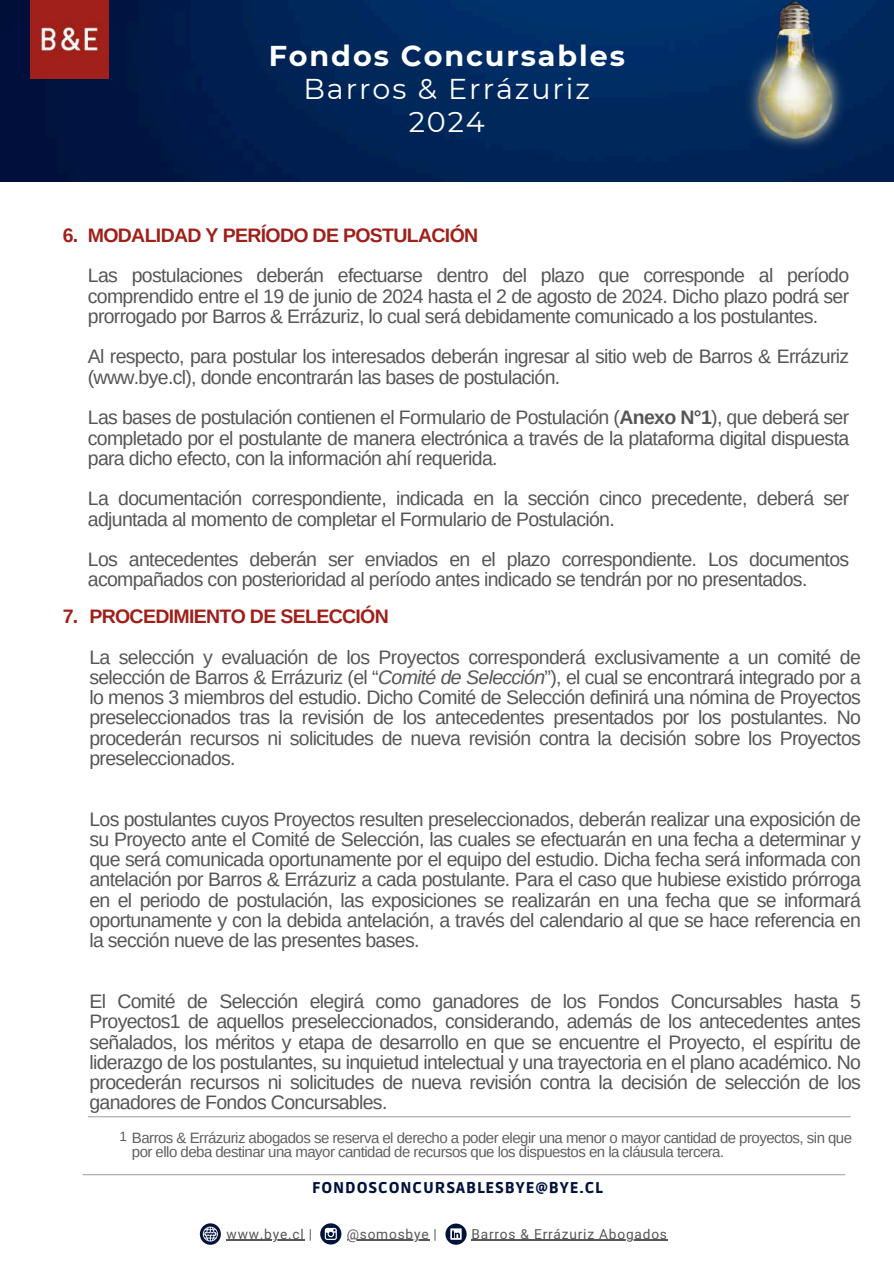
<style>
.page{position:relative;width:894px;height:1264px;background:#fff}
.page>*{position:absolute;margin:0;border:0;box-sizing:border-box;transform-origin:0 0}
.t1{font:28.65px/32.7px "Montserrat";letter-spacing:.065em;color:#fff;text-align:center}
.t2{font:700 28.65px "Montserrat";letter-spacing:.065em;color:#fff}
.t3{font:19.5px/20.2px "Arimo";letter-spacing:-.035em;color:#565655;text-align:justify}
.t4{font:700 19.5px "Arimo";letter-spacing:-.035em;color:#a01f19}
.t5{font:900 15.45px "Ruda";letter-spacing:.06em;color:#00133d}
.t6{font:15px/14.7px "Arimo";letter-spacing:-.035em;color:#606060}
.t7{font:13.65px "Roboto";letter-spacing:.06em;color:#565655}
.t8{font:13.5px "Arimo";color:#606060}
.s1{font-weight:700}
.s2{font-style:italic}
</style>
<div class="page">
<img style="left:0;top:0;width:893px;height:181px">
<img style="left:740px;top:0;width:109px;height:155px">
<img style="left:30px;top:0;width:79px;height:79px">
<hr style="left:82px;top:1174px;width:763px;height:1px;background:#a6a6a6">
<hr style="left:88px;top:1116px;width:762px;height:1px;background:#a6a6a6">
<hr style="left:226px;top:1239px;width:78px;height:1px;background:#565655">
<hr style="left:346px;top:1239px;width:83px;height:1px;background:#565655">
<hr style="left:471px;top:1239px;width:196px;height:1px;background:#565655">
<svg style="left:320px;top:1223px;width:21px;height:21px"></svg>
<svg style="left:445px;top:1223px;width:21px;height:21px"></svg>
<svg style="left:200px;top:1223px;width:21px;height:21px"></svg>
<h1 class="t2" style="left:269px;top:39px;width:357px">Fondos Concursables</h1>
<h1 class="t1" style="left:303px;top:72px;width:288px">Barros &amp; Errázuriz<br>2024</h1>
<p class="t4" style="left:63px;top:224px;width:17px">6.</p>
<p class="t4" style="left:63px;top:605px;width:17px">7.</p>
<p class="t4" style="left:88px;top:224px;width:392px">MODALIDAD Y PERÍODO DE POSTULACIÓN</p>
<p class="t3" style="left:88px;top:265px;width:762px">Las postulaciones deberán efectuarse dentro del plazo que corresponde al período comprendido entre el 19 de junio de 2024 hasta el 2 de agosto de 2024. Dicho plazo podrá ser prorrogado por Barros &amp; Errázuriz, lo cual será debidamente comunicado a los postulantes.</p>
<p class="t3" style="left:88px;top:346px;width:762px">Al respecto, para postular los interesados deberán ingresar al sitio web de Barros &amp; Errázuriz (www.bye.cl), donde encontrarán las bases de postulación.</p>
<p class="t3" style="left:88px;top:407px;width:762px">Las bases de postulación contienen el Formulario de Postulación (<span class="s1">Anexo N°1</span>), que deberá ser completado por el postulante de manera electrónica a través de la plataforma digital dispuesta para dicho efecto, con la información ahí requerida.</p>
<p class="t3" style="left:88px;top:488px;width:762px">La documentación correspondiente, indicada en la sección cinco precedente, deberá ser adjuntada al momento de completar el Formulario de Postulación.</p>
<p class="t3" style="left:88px;top:549px;width:762px">Los antecedentes deberán ser enviados en el plazo correspondiente. Los documentos acompañados con posterioridad al período antes indicado se tendrán por no presentados.</p>
<p class="t4" style="left:89px;top:605px;width:301px">PROCEDIMIENTO DE SELECCIÓN</p>
<p class="t3" style="left:89px;top:646px;width:772px">La selección y evaluación de los Proyectos corresponderá exclusivamente a un comité de selección de Barros &amp; Errázuriz (el “<span class="s2">Comité de Selección</span>”), el cual se encontrará integrado por a lo menos 3 miembros del estudio. Dicho Comité de Selección definirá una nómina de Proyectos preseleccionados tras la revisión de los antecedentes presentados por los postulantes. No procederán recursos ni solicitudes de nueva revisión contra la decisión sobre los Proyectos preseleccionados.</p>
<p class="t3" style="left:89px;top:808px;width:772px">Los postulantes cuyos Proyectos resulten preseleccionados, deberán realizar una exposición de su Proyecto ante el Comité de Selección, las cuales se efectuarán en una fecha a determinar y que será comunicada oportunamente por el equipo del estudio. Dicha fecha será informada con antelación por Barros &amp; Errázuriz a cada postulante. Para el caso que hubiese existido prórroga en el periodo de postulación, las exposiciones se realizarán en una fecha que se informará oportunamente y con la debida antelación, a través del calendario al que se hace referencia en la sección nueve de las presentes bases.</p>
<p class="t3" style="left:89px;top:991px;width:772px">El Comité de Selección elegirá como ganadores de los Fondos Concursables hasta 5<br>Proyectos1 de aquellos preseleccionados, considerando, además de los antecedentes antes señalados, los méritos y etapa de desarrollo en que se encuentre el Proyecto, el espíritu de liderazgo de los postulantes, su inquietud intelectual y una trayectoria en el plano académico. No procederán recursos ni solicitudes de nueva revisión contra la decisión de selección de los ganadores de Fondos Concursables.</p>
<p class="t6" style="left:132px;top:1129px;width:721px">Barros &amp; Errázuriz abogados se reserva el derecho a poder elegir una menor o mayor cantidad de proyectos, sin que por ello deba destinar una mayor cantidad de recursos que los dispuestos en la cláusula tercera.</p>
<p class="t8" style="left:119px;top:1129px;width:9px">1</p>
<p class="t5" style="left:312px;top:1179px;width:292px">FONDOSCONCURSABLESBYE@BYE.CL</p>
<p class="t7" style="left:226px;top:1225px;width:87px">www.bye.cl |</p>
<p class="t7" style="left:346px;top:1225px;width:92px">@somosbye |</p>
<p class="t7" style="left:471px;top:1225px;width:197px">Barros &amp; Errázuriz Abogados</p>
</div>
